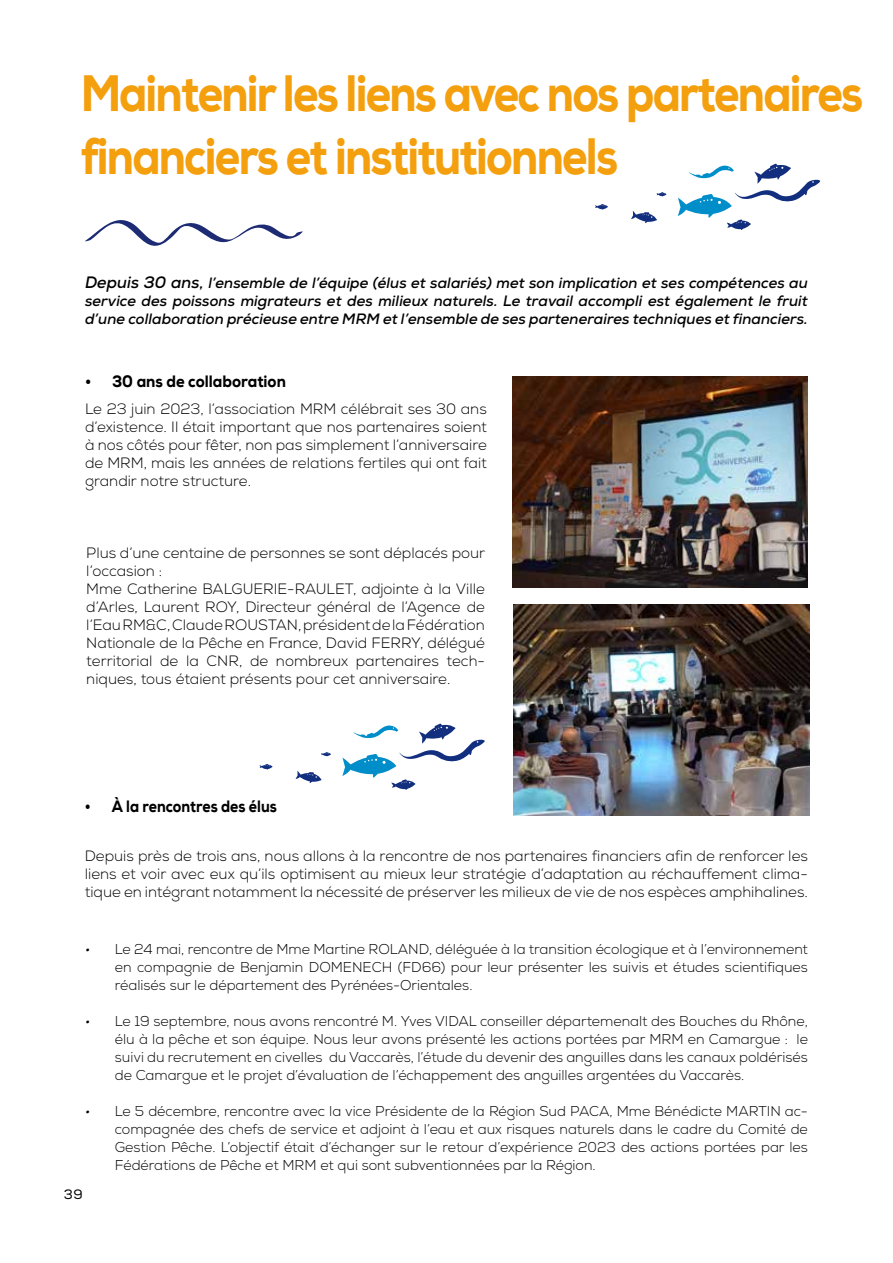
<style>
.page{position:relative;width:893px;height:1263px;background:#fff}
.page>*{position:absolute;margin:0;border:0;box-sizing:border-box;transform-origin:0 0}
.t1{font:800 51.15px/63px "Nexa";letter-spacing:-.04em;color:#f49f0d;scale:.86 1}
.t2{font:800 16.5px "Nexa";color:#000;scale:.91 1}
.t3{font:800 16.5px "Nexa";color:#000;scale:.86 1}
.t4{font:300 15px/18px "Nexa";color:#000;text-align:justify}
.t5{font:italic 700 15px/18px "Nexa";color:#000;text-align:justify}
.t6{font:300 14.25px/18px "Nexa";color:#000;text-align:justify}
.t7{font:13.5px "Nexa";color:#000}
.s1{font-size:16.5px}
.s2{font-style:italic}
</style>
<div class="page">
<svg style="left:656px;top:192px;width:10px;height:5px"></svg>
<svg style="left:631px;top:211px;width:26px;height:12px"></svg>
<svg style="left:595px;top:204px;width:13px;height:6px"></svg>
<svg style="left:678px;top:164px;width:143px;height:66px"></svg>
<svg style="left:321px;top:752px;width:10px;height:4px"></svg>
<svg style="left:295px;top:770px;width:27px;height:13px"></svg>
<svg style="left:259px;top:764px;width:14px;height:6px"></svg>
<svg style="left:342px;top:723px;width:143px;height:67px"></svg>
<svg style="left:85px;top:220px;width:218px;height:26px"></svg>
<img style="left:512px;top:376px;width:296px;height:212px">
<img style="left:513px;top:604px;width:296px;height:212px">
<h1 class="t1" style="left:81px;top:61px;width:911px">Maintenir les liens avec nos partenaires financiers et institutionnels</h1>
<p class="t5" style="left:85px;top:274px;width:724px"><span class="s1">Depuis 30 ans,</span> l’ensemble de l’équipe (élus et salariés) met son implication et ses compétences au service des poissons migrateurs et des milieux naturels. Le travail accompli est également le fruit d’une collaboration précieuse entre MRM et l’ensemble de ses parteneraires techniques et financiers.</p>
<p class="t2" style="left:85px;top:371px;width:222px">• 30 ans de collaboration</p>
<p class="t4" style="left:85px;top:400px;width:403px">Le 23 juin 2023, l’association MRM célébrait ses 30 ans d’existence. Il était important que nos partenaires soient à nos côtés pour fêter, non pas simplement l’anniversaire de MRM, mais les années de relations fertiles qui ont fait grandir notre structure.</p>
<p class="t4" style="left:86px;top:544px;width:401px;text-align:left">Plus d’une centaine de personnes se sont déplacés pour l’occasion :<br>Mme Catherine BALGUERIE-RAULET, adjointe à la Ville d’Arles, Laurent ROY, Directeur général de l’Agence de l’Eau RM&amp;C, Claude ROUSTAN, président de la Fédération Nationale de la Pêche en France, David FERRY, délégué territorial de la CNR, de nombreux partenaires tech&shy;niques, tous étaient présents pour cet anniversaire.</p>
<p class="t3" style="left:85px;top:796px;width:225px">• À la rencontres des élus</p>
<p class="t4" style="left:85px;top:847px;width:725px">Depuis près de trois ans, nous allons à la rencontre de nos partenaires financiers afin de renforcer les liens et voir avec eux qu’ils optimisent au mieux leur stratégie d’adaptation au réchauffement clima&shy;tique en intégrant notamment la nécessité de préserver les milieux de vie de nos espèces amphihalines.</p>
<p class="t6" style="left:115px;top:940px;width:695px;text-indent:-30px"><span class="s2">•</span> Le 24 mai, rencontre de Mme Martine ROLAND, déléguée à la transition écologique et à l’environnement en compagnie de Benjamin DOMENECH (FD66) pour leur présenter les suivis et études scientifiques réalisés sur le département des Pyrénées-Orientales.</p>
<p class="t6" style="left:115px;top:1012px;width:695px;text-indent:-30px"><span class="s2">•</span> Le 19 septembre, nous avons rencontré M. Yves VIDAL conseiller départemenalt des Bouches du Rhône, élu à la pêche et son équipe. Nous leur avons présenté les actions portées par MRM en Camargue : le suivi du recrutement en civelles du Vaccarès, l’étude du devenir des anguilles dans les canaux poldérisés de Camargue et le projet d’évaluation de l’échappement des anguilles argentées du Vaccarès.</p>
<p class="t6" style="left:115px;top:1102px;width:695px;text-indent:-30px"><span class="s2">•</span> Le 5 décembre, rencontre avec la vice Présidente de la Région Sud PACA, Mme Bénédicte MARTIN ac&shy;compagnée des chefs de service et adjoint à l’eau et aux risques naturels dans le cadre du Comité de Gestion Pêche. L’objectif était d’échanger sur le retour d’expérience 2023 des actions portées par les Fédérations de Pêche et MRM et qui sont subventionnées par la Région.</p>
<p class="t7" style="left:64px;top:1186px;width:21px">39</p>
</div>
